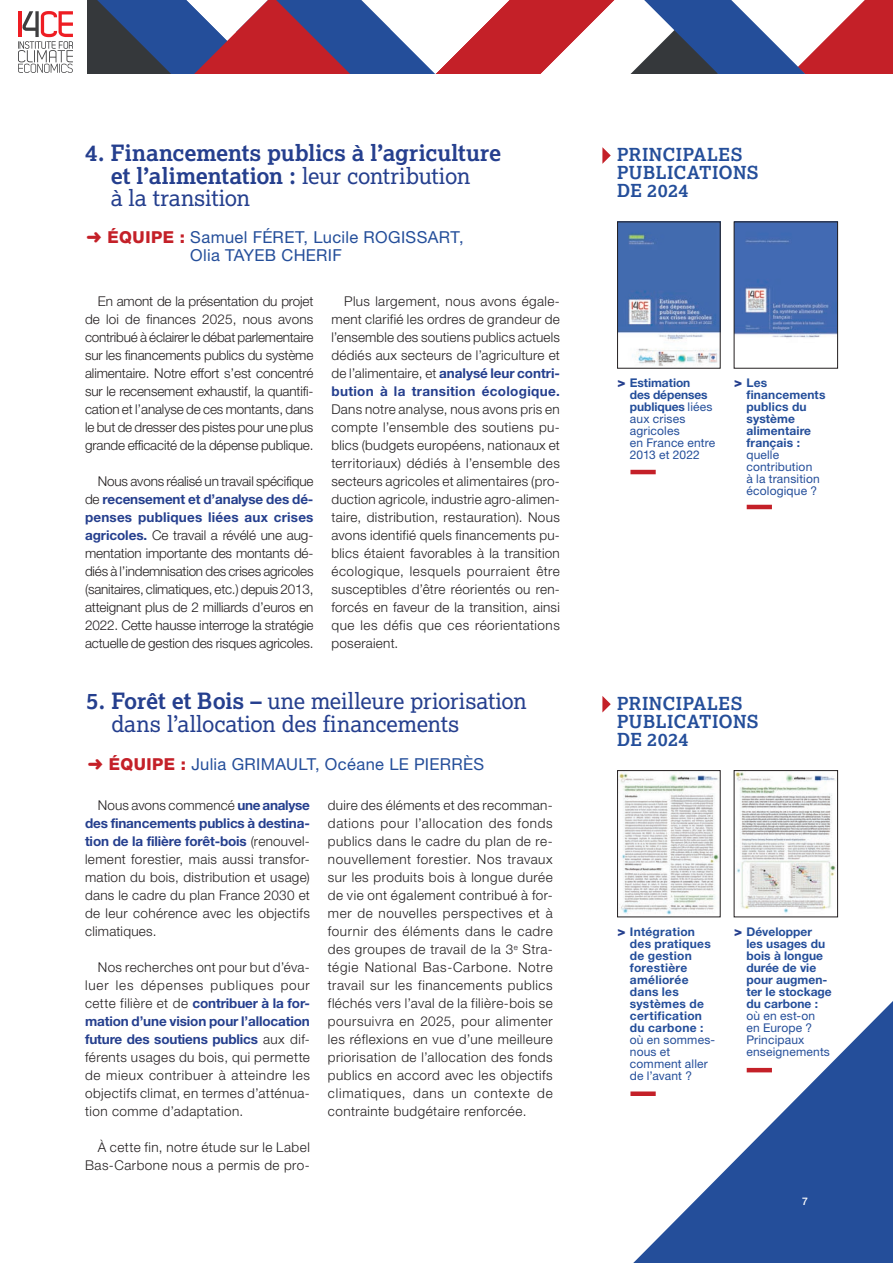
<style>
.page{position:relative;width:893px;height:1263px;background:#fff}
.page>*{position:absolute;margin:0;border:0;box-sizing:border-box;transform-origin:0 0}
.t1{font:700 22.5px/22.5px "Lexia Da Ma";letter-spacing:-.005em;color:#253f8e}
.t2{font:22.5px/22.5px "Lexia Da Ma";letter-spacing:-.005em;color:#253f8e}
.t3{font:700 18px/18px "Lexia Da Ma";letter-spacing:.02em;color:#244e9a}
.t4{font:16.5px/18px "Helvetica Neue LT Std";letter-spacing:.02em;color:#244e9a}
.t5{font:300 13.5px/18px "Helvetica Neue LT Std";letter-spacing:.025em;color:#231f20;text-align:justify}
.t6{font:700 12px/12px "Helvetica Neue LT Std";letter-spacing:.01em;color:#244e9a}
.t7{font:12px/12px "Helvetica Neue LT Std";letter-spacing:.015em;color:#244e9a}
.t8{font:500 10.5px "Helvetica Neue LT Std";color:#fff}
.s1{font-weight:400}
.s2{color:#c42028}
.s3{font-weight:800;color:#c42028}
.s4{font-weight:700;color:#253f8e}
.s5{font-weight:700}
.s6{font-weight:800;font-size:13.5px;color:#253f8e}
</style>
<div class="page">
<svg style="left:18px;top:0;width:875px;height:74px"></svg>
<svg style="left:633px;top:1001px;width:260px;height:262px;fill:#254f9a"></svg>
<img style="left:619px;top:773px;width:99px;height:142px">
<div style="left:617px;top:770px;width:103px;height:147px;border:1px solid #231f20"></div>
<img style="left:736px;top:772px;width:100px;height:141px">
<div style="left:734px;top:770px;width:104px;height:147px;border:1px solid #231f20"></div>
<svg style="left:602px;top:696px;width:9px;height:16px"></svg>
<div style="left:630px;top:1091px;width:26px;height:5px;background:#c42028"></div>
<hr style="left:747px;top:1068px;width:25px;height:4px;background:#c42028">
<img style="left:619px;top:224px;width:99px;height:142px">
<img style="left:736px;top:224px;width:100px;height:114px">
<div style="left:734px;top:222px;width:104px;height:146px;border:1px solid #231f20"></div>
<svg style="left:602px;top:147px;width:9px;height:17px"></svg>
<hr style="left:630px;top:470px;width:26px;height:4px;background:#c42028">
<hr style="left:747px;top:505px;width:25px;height:4px;background:#c42028">
<h1 class="t1" style="left:111px;top:142px;width:392px;text-indent:-26px">4. Financements publics à l’agriculture et l’alimentation : <span class="s1">leur contribution<br>à la transition</span></h1>
<p class="t4" style="left:190px;top:228px;width:275px;text-indent:-104px"><span class="s2">➜</span> <span class="s3">ÉQUIPE :</span> Samuel FÉRET, Lucile ROGISSART,<br>Olia TAYEB CHERIF</p>
<p class="t5" style="left:85px;top:292px;width:230px;text-indent:13px">En amont de la présentation du projet de loi de finances 2025, nous avons contribué à éclairer le débat parlementaire sur les financements publics du système alimentaire. Notre effort s’est concentré sur le recensement exhaustif, la quantifi&shy;cation et l’analyse de ces montants, dans le but de dresser des pistes pour une plus grande efficacité de la dépense publique.</p>
<p class="t5" style="left:85px;top:472px;width:230px;text-indent:13px">Nous avons réalisé un travail spécifique de <span class="s4">recensement et d’analyse des dé&shy;penses publiques liées aux crises agricoles.</span> Ce travail a révélé une aug&shy;mentation importante des montants dé&shy;diés à l’indemnisation des crises agricoles (sanitaires, climatiques, etc.) depuis 2013, atteignant plus de 2 milliards d’euros en 2022. Cette hausse interroge la stratégie actuelle de gestion des risques agricoles.</p>
<p class="t5" style="left:331px;top:292px;width:230px;text-indent:13px">Plus largement, nous avons égale&shy;ment clarifié les ordres de grandeur de l’ensemble des soutiens publics actuels dédiés aux secteurs de l’agriculture et de l’alimentaire, et <span class="s4">analysé leur contri&shy;bution à la transition écologique.</span></p>
<p class="t5" style="left:331px;top:400px;width:230px">Dans notre analyse, nous avons pris en compte l’ensemble des soutiens pu&shy;blics (budgets européens, nationaux et territoriaux) dédiés à l’ensemble des secteurs agricoles et alimentaires (pro&shy;duction agricole, industrie agro-alimen&shy;taire, distribution, restauration). Nous avons identifié quels financements pu&shy;blics étaient favorables à la transition écologique, lesquels pourraient être susceptibles d’être réorientés ou ren&shy;forcés en faveur de la transition, ainsi que les défis que ces réorientations poseraient.</p>
<h1 class="t2" style="left:111px;top:690px;width:417px;text-indent:-25px"><span class="s5">5. Forêt et Bois –</span> une meilleure priorisation dans l’allocation des financements</h1>
<p class="t4" style="left:88px;top:754px;width:398px"><span class="s2">➜</span> <span class="s3">ÉQUIPE :</span> Julia GRIMAULT, Océane LE PIERRÈS</p>
<p class="t5" style="left:85px;top:796px;width:226px;text-indent:13px">Nous avons commencé <span class="s4">une analyse des financements publics à destina&shy;tion de la filière forêt-bois</span> (renouvel&shy;lement forestier, mais aussi transfor&shy;mation du bois, distribution et usage) dans le cadre du plan France 2030 et de leur cohérence avec les objectifs climatiques.</p>
<p class="t5" style="left:85px;top:958px;width:226px;text-indent:13px">Nos recherches ont pour but d’éva&shy;luer les dépenses publiques pour cette filière et de <span class="s4">contribuer à la for&shy;mation d’une vision pour l’allocation future des soutiens publics</span> aux dif&shy;férents usages du bois, qui permette de mieux contribuer à atteindre les objectifs climat, en termes d’atténua&shy;tion comme d’adaptation.</p>
<p class="t5" style="left:85px;top:1138px;width:226px;text-align:right">À cette fin, notre étude sur le Label<br>Bas-Carbone nous a permis de pro-</p>
<p class="t5" style="left:328px;top:796px;width:226px">duire des éléments et des recomman&shy;dations pour l’allocation des fonds publics dans le cadre du plan de re&shy;nouvellement forestier. Nos travaux sur les produits bois à longue durée de vie ont également contribué à for&shy;mer de nouvelles perspectives et à fournir des éléments dans le cadre des groupes de travail de la 3<sup>e</sup> Stra&shy;tégie National Bas-Carbone. Notre travail sur les financements publics fléchés vers l’aval de la filière-bois se poursuivra en 2025, pour alimenter les réflexions en vue d’une meilleure priorisation de l’allocation des fonds publics en accord avec les objectifs climatiques, dans un contexte de contrainte budgétaire renforcée.</p>
<h2 class="t3" style="left:617px;top:146px;width:143px">PRINCIPALES<br>PUBLICATIONS<br>DE 2024</h2>
<p class="t7" style="left:630px;top:377px;width:87px;text-indent:-12px"><span class="s6">&gt;</span> <span class="s5">Estimation<br>des dépenses publiques</span> liées aux crises agricoles<br>en France entre<br>2013 et 2022</p>
<p class="t6" style="left:746px;top:376px;width:80px;text-indent:-12px"><span class="s6">&gt;</span> Les financements publics du système alimentaire français :</p>
<p class="t7" style="left:746px;top:449px;width:75px">quelle contribution à la transition écologique ?</p>
<h2 class="t3" style="left:617px;top:695px;width:143px">PRINCIPALES<br>PUBLICATIONS<br>DE 2024</h2>
<p class="t6" style="left:630px;top:925px;width:82px;text-indent:-12px"><span class="s6">&gt;</span> Intégration des pratiques de gestion forestière améliorée dans les systèmes de certification du carbone :</p>
<p class="t7" style="left:630px;top:1033px;width:87px">où en sommes&shy;nous et comment aller de l’avant ?</p>
<p class="t6" style="left:746px;top:925px;width:87px;text-indent:-12px"><span class="s6">&gt;</span> Développer<br>les usages du bois à longue durée de vie pour augmen&shy;ter le stockage du carbone :</p>
<p class="t7" style="left:746px;top:1009px;width:85px">où en est-on en Europe ?<br>Principaux enseignements</p>
<p class="t8" style="left:802px;top:1194px;width:7px">7</p>
</div>
